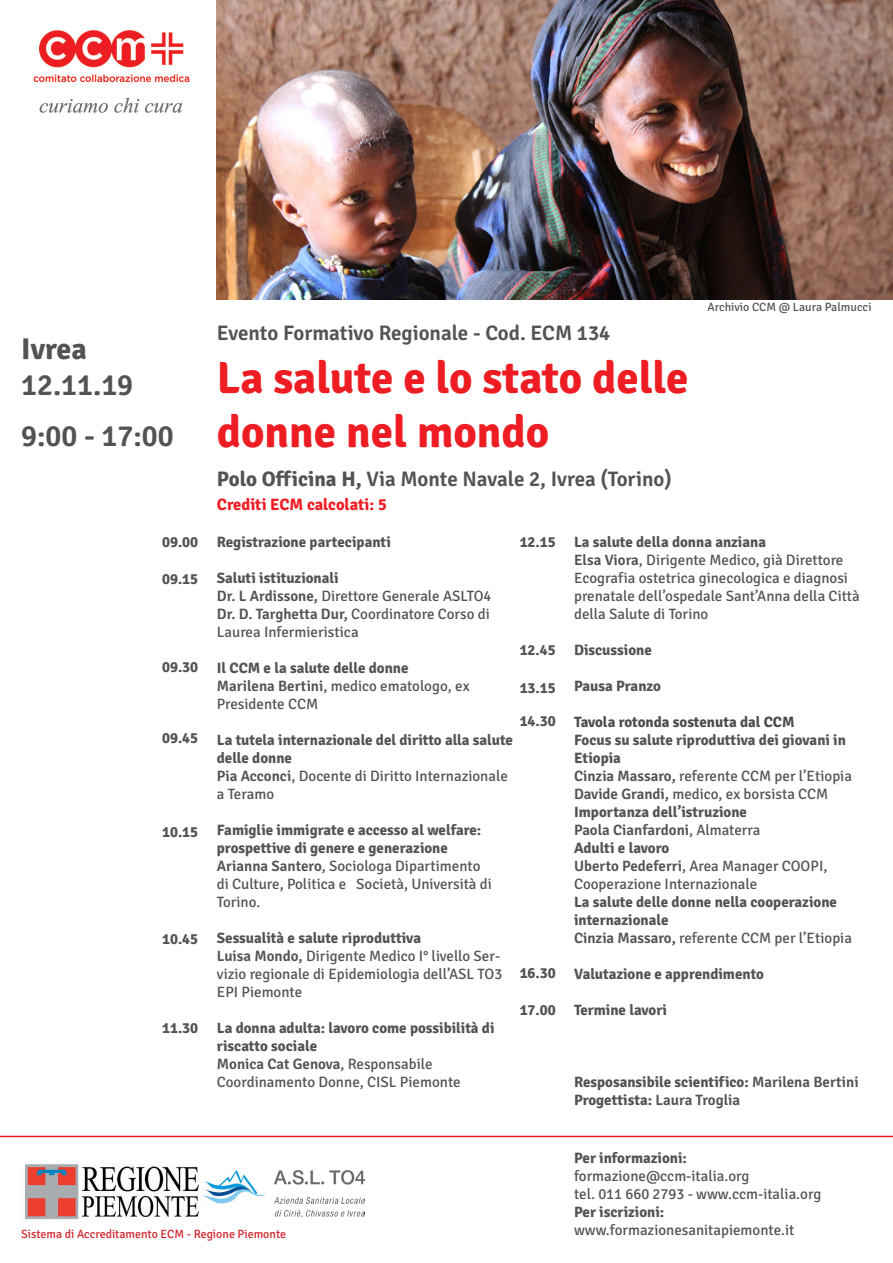
<style>
.page{position:relative;width:893px;height:1263px;background:#fff}
.page>*{position:absolute;margin:0;border:0;box-sizing:border-box;transform-origin:0 0}
.t1{font:700 45px/54px "Signika";color:#ee1d23}
.t2{font:600 30px "Signika";color:#535355}
.t3{font:700 30px "Signika";color:#535355}
.t4{font:600 21px "Signika";color:#535355}
.t5{font:700 16.5px "Signika";color:#ee1d23}
.t6{font:15px/18px "Signika";color:#535355}
.t7{font:700 15px/18px "Signika";color:#535355}
.t8{font:700 15px "Signika";color:#4a4c4e}
.t9{font:12px "Signika";color:#d1232a}
.t10{font:12px "Signika";color:#535355}
.s1{font-weight:700}
.s2{font-weight:600}
.s3{font-weight:400}
</style>
<div class="page">
<img style="left:33px;top:29px;width:157px;height:84px">
<img style="left:217px;top:0;width:676px;height:300px">
<hr style="left:0;top:1136px;width:893px;height:1px;background:#ee1d23">
<img style="left:203px;top:1170px;width:162px;height:47px">
<img style="left:25px;top:1164px;width:175px;height:56px">
<p class="t3" style="left:21px;top:331px;width:67px">Ivrea</p>
<p class="t2" style="left:21px;top:367px;width:113px">12.11.19</p>
<p class="t2" style="left:21px;top:418px;width:154px">9:00 - 17:00</p>
<p class="t7" style="left:162px;top:533px;width:38px">09.00</p>
<p class="t7" style="left:162px;top:570px;width:38px">09.15</p>
<p class="t7" style="left:162px;top:658px;width:38px">09.30</p>
<p class="t7" style="left:162px;top:729px;width:38px">09.45</p>
<p class="t7" style="left:162px;top:823px;width:38px">10.15</p>
<p class="t7" style="left:162px;top:930px;width:38px">10.45</p>
<p class="t7" style="left:162px;top:1019px;width:38px">11.30</p>
<p class="t4" style="left:217px;top:320px;width:395px">Evento Formativo Regionale - Cod. ECM 134</p>
<p class="t1" style="left:217px;top:352px;width:473px">La salute e lo stato delle donne nel mondo</p>
<p class="t4" style="left:217px;top:467px;width:456px"><span class="s1">Polo Officina H,</span> Via Monte Navale 2, Ivrea (Torino)</p>
<p class="t5" style="left:217px;top:494px;width:171px">Crediti ECM calcolati: 5</p>
<p class="t10" style="left:708px;top:300px;width:166px">Archivio CCM @ Laura Palmucci</p>
<p class="t7" style="left:217px;top:533px;width:176px">Registrazione partecipanti</p>
<p class="t7" style="left:217px;top:569px;width:123px">Saluti istituzionali</p>
<p class="t6" style="left:217px;top:587px;width:276px"><span class="s2">Dr. L Ardissone,</span> Direttore Generale ASLTO4</p>
<p class="t6" style="left:217px;top:605px;width:274px"><span class="s2">Dr. D. Targhetta Dur,</span> Coordinatore Corso di<br>Laurea Infermieristica</p>
<p class="t7" style="left:217px;top:659px;width:193px">Il CCM e la salute delle donne</p>
<p class="t6" style="left:217px;top:677px;width:254px"><span class="s2">Marilena Bertini</span>, medico ematologo, ex<br>Presidente CCM</p>
<p class="t7" style="left:217px;top:731px;width:298px">La tutela internazionale del diritto alla salute delle donne</p>
<p class="t6" style="left:217px;top:767px;width:292px"><span class="s2">Pia Acconci</span>, Docente di Diritto Internazionale a Teramo</p>
<p class="t7" style="left:217px;top:821px;width:266px">Famiglie immigrate e accesso al welfare: prospettive di genere e generazione</p>
<p class="t6" style="left:217px;top:857px;width:276px"><span class="s2">Arianna Santero</span>, Sociologa Dipartimento di Culture, Politica e Società, Università di<br>Torino.</p>
<p class="t7" style="left:217px;top:929px;width:206px">Sessualità e salute riproduttiva</p>
<p class="t6" style="left:217px;top:947px;width:287px"><span class="s2">Luisa Mondo,</span> Dirigente Medico I° livello Ser&shy;vizio regionale di Epidemiologia dell’ASL TO3<br>EPI Piemonte</p>
<p class="t7" style="left:217px;top:1019px;width:279px">La donna adulta: lavoro come possibilità di riscatto sociale</p>
<p class="t6" style="left:217px;top:1055px;width:245px"><span class="s2">Monica Cat Genova</span>, Responsabile<br>Coordinamento Donne, CISL Piemonte</p>
<p class="t7" style="left:520px;top:533px;width:38px">12.15</p>
<p class="t7" style="left:520px;top:641px;width:38px">12.45</p>
<p class="t7" style="left:520px;top:679px;width:38px">13.15</p>
<p class="t7" style="left:520px;top:712px;width:38px">14.30</p>
<p class="t7" style="left:520px;top:964px;width:38px">16.30</p>
<p class="t7" style="left:520px;top:1001px;width:38px">17.00</p>
<p class="t7" style="left:574px;top:533px;width:193px">La salute della donna anziana</p>
<p class="t6" style="left:574px;top:551px;width:287px"><span class="s2">Elsa Viora</span>, Dirigente Medico, già Direttore Ecografia ostetrica ginecologica e diagnosi prenatale dell’ospedale Sant’Anna della Città della Salute di Torino</p>
<p class="t7" style="left:574px;top:641px;width:79px">Discussione</p>
<p class="t7" style="left:574px;top:677px;width:88px">Pausa Pranzo</p>
<p class="t8" style="left:574px;top:713px;width:222px">Tavola rotonda sostenuta dal CCM</p>
<p class="t7" style="left:574px;top:731px;width:273px">Focus su salute riproduttiva dei giovani in<br>Etiopia</p>
<p class="t6" style="left:574px;top:767px;width:279px"><span class="s2">Cinzia Massaro,</span> referente CCM per l’Etiopia<br><span class="s2">Davide Grandi,</span> medico, ex borsista CCM</p>
<p class="t7" style="left:574px;top:803px;width:188px">Importanza dell’istruzione<br><span class="s2">Paola Cianfardoni</span><span class="s3">, Almaterra</span></p>
<p class="t7" style="left:574px;top:839px;width:97px">Adulti e lavoro</p>
<p class="t6" style="left:574px;top:857px;width:255px"><span class="s2">Uberto Pedeferri</span>, Area Manager COOPI,<br>Cooperazione Internazionale</p>
<p class="t7" style="left:574px;top:893px;width:264px">La salute delle donne nella cooperazione internazionale</p>
<p class="t6" style="left:574px;top:929px;width:279px"><span class="s2">Cinzia Massaro,</span> referente CCM per l’Etiopia</p>
<p class="t7" style="left:574px;top:965px;width:192px">Valutazione e apprendimento</p>
<p class="t7" style="left:574px;top:1001px;width:95px">Termine lavori</p>
<p class="t7" style="left:574px;top:1073px;width:286px">Resposansibile scientifico: <span class="s2">Marilena Bertini</span></p>
<p class="t7" style="left:574px;top:1091px;width:168px">Progettista: <span class="s2">Laura Troglia</span></p>
<p class="t9" style="left:21px;top:1227px;width:266px">Sistema di Accreditamento ECM - Regione Piemonte</p>
<p class="t6" style="left:574px;top:1149px;width:177px"><span class="s1">Per informazioni: </span>formazione@ccm-italia.org</p>
<p class="t6" style="left:574px;top:1185px;width:249px">tel. 011 660 2793 - www.ccm-italia.org</p>
<p class="t7" style="left:574px;top:1203px;width:92px">Per iscrizioni:</p>
<p class="t6" style="left:574px;top:1221px;width:222px">www.formazionesanitapiemonte.it</p>
</div>
